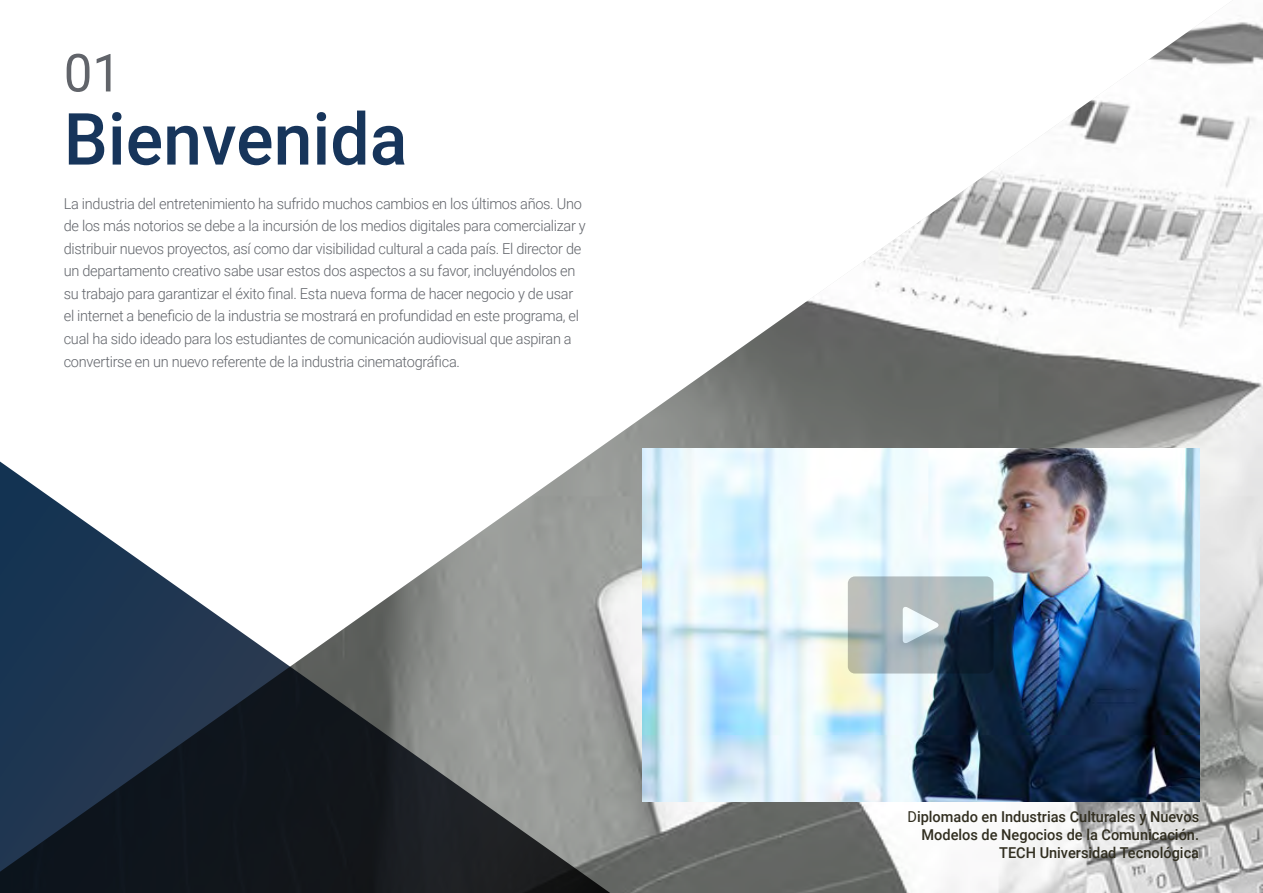
<style>
.page{position:relative;width:1263px;height:893px;background:#fff}
.page>*{position:absolute;margin:0;border:0;box-sizing:border-box;transform-origin:0 0}
.t1{font:500 72px "Roboto";color:#17355b}
.t2{font:52.5px "Roboto";color:#61646a}
.t3{font:300 15px/22.5px "Roboto";letter-spacing:-.02em;color:#61646a}
.t4{font:500 15px/18px "Roboto";color:#312e20;text-align:right}
.s1{font-weight:400}
</style>
<div class="page">
<img style="left:602px;top:19px;width:661px;height:874px">
<img style="left:642px;top:448px;width:557px;height:353px">
<svg style="left:848px;top:576px;width:145px;height:97px;background:#8e9ba1"></svg>
<svg style="left:0;top:446px;width:640px;height:447px"></svg>
<h2 class="t2" style="left:64px;top:36px;width:59px">01</h2>
<h1 class="t1" style="left:64px;top:89px;width:345px">Bienvenida</h1>
<p class="t3" style="left:64px;top:192px;width:524px">La industria del entretenimiento ha sufrido muchos cambios en los últimos años. Uno de los más notorios se debe a la incursión de los medios digitales para comercializar y distribuir nuevos proyectos, así como dar visibilidad cultural a cada país. El director de un departamento creativo sabe usar estos dos aspectos a su favor, incluyéndolos en su trabajo para garantizar el éxito final. Esta nueva forma de hacer negocio y de usar el internet a beneficio de la industria se mostrará en profundidad en este programa, el cual ha sido ideado para los estudiantes de comunicación audiovisual que aspiran a convertirse en un nuevo referente de la industria cinematográfica.</p>
<p class="t4" style="left:907px;top:807px;width:293px"><span class="s1">D</span>iplomado en Industrias Culturales y Nuevos<br>Modelos de Negocios de la Comunicación.<br>TECH Universidad Tecnológica</p>
</div>
